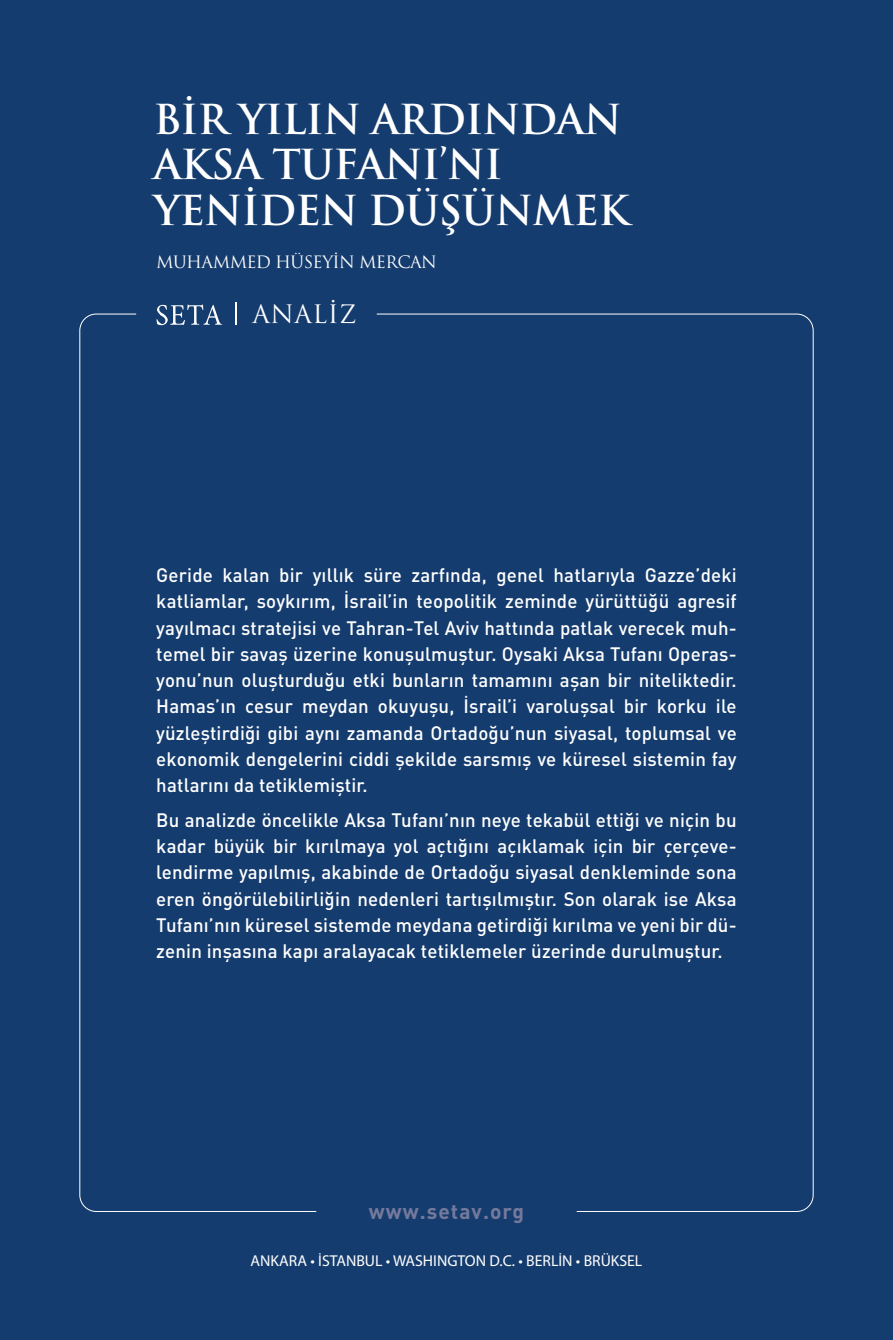
<style>
.page{position:relative;width:893px;height:1340px;background:#fff}
.page>*{position:absolute;margin:0;border:0;box-sizing:border-box;transform-origin:0 0}
.t1{font:700 40.25px/45.5px "Trajan Pro";letter-spacing:-.02em;color:#fff}
.t2{font:24.85px "Trajan Pro";letter-spacing:.025em;color:#fff}
.t3{font:700 21px "DIN Pro";letter-spacing:.05em;color:#757a9c}
.t4{font:500 19.25px/26.2px "DIN Pro";letter-spacing:.01em;color:#fff;text-align:justify}
.t5{font:16.62px "Trajan Pro";letter-spacing:-.04em;color:#fff}
.t6{font:15.75px "Myriad Pro";color:#fff}
</style>
<div class="page">
<div style="left:0;top:0;width:893px;height:1339px;background:#153c6e"></div>
<svg style="left:156px;top:304px;width:66px;height:21px"></svg>
<svg style="left:236px;top:302px;width:1px;height:23px"></svg>
<h1 class="t1" style="left:153px;top:97px;width:477px">BIR YILIN ARDINDAN<br>AKSA TUFANI’NI<br>YENIDEN DÜŞÜNMEK</h1>
<p class="t5" style="left:156px;top:251px;width:282px">MUHAMMED HÜSEYIN MERCAN</p>
<p class="t2" style="left:252px;top:298px;width:105px">ANALİ Z</p>
<p class="t4" style="left:156px;top:561px;width:582px">Geride kalan bir yıllık süre zarfında, genel hatlarıyla Gazze’deki katliamlar, soykırım, İsrail’in teopolitik zeminde yürüttüğü agresif yayılmacı stratejisi ve Tahran-Tel Aviv hattında patlak verecek muh&shy;temel bir savaş üzerine konuşulmuştur. Oysaki Aksa Tufanı Operas&shy;yonu’nun oluşturduğu etki bunların tamamını aşan bir niteliktedir.<br>Hamas’ın cesur meydan okuyuşu, İsrail’i varoluşsal bir korku ile yüzleştirdiği gibi aynı zamanda Ortadoğu’nun siyasal, toplumsal ve ekonomik dengelerini ciddi şekilde sarsmış ve küresel sistemin fay hatlarını da tetiklemiştir.</p>
<p class="t4" style="left:156px;top:806px;width:582px">Bu analizde öncelikle Aksa Tufanı’nın neye tekabül ettiği ve niçin bu kadar büyük bir kırılmaya yol açtığını açıklamak için bir çerçeve&shy;lendirme yapılmış, akabinde de Ortadoğu siyasal denkleminde sona eren öngörülebilirliğin nedenleri tartışılmıştır. Son olarak ise Aksa Tufanı’nın küresel sistemde meydana getirdiği kırılma ve yeni bir dü&shy;zenin inşasına kapı aralayacak tetiklemeler üzerinde durulmuştur.</p>
<p class="t3" style="left:369px;top:1197px;width:157px">www.setav.org</p>
<p class="t6" style="left:251px;top:1251px;width:393px">ANKARA • İSTANBUL • WASHINGTON D.C. • BERLİN • BRÜKSEL</p>
</div>
